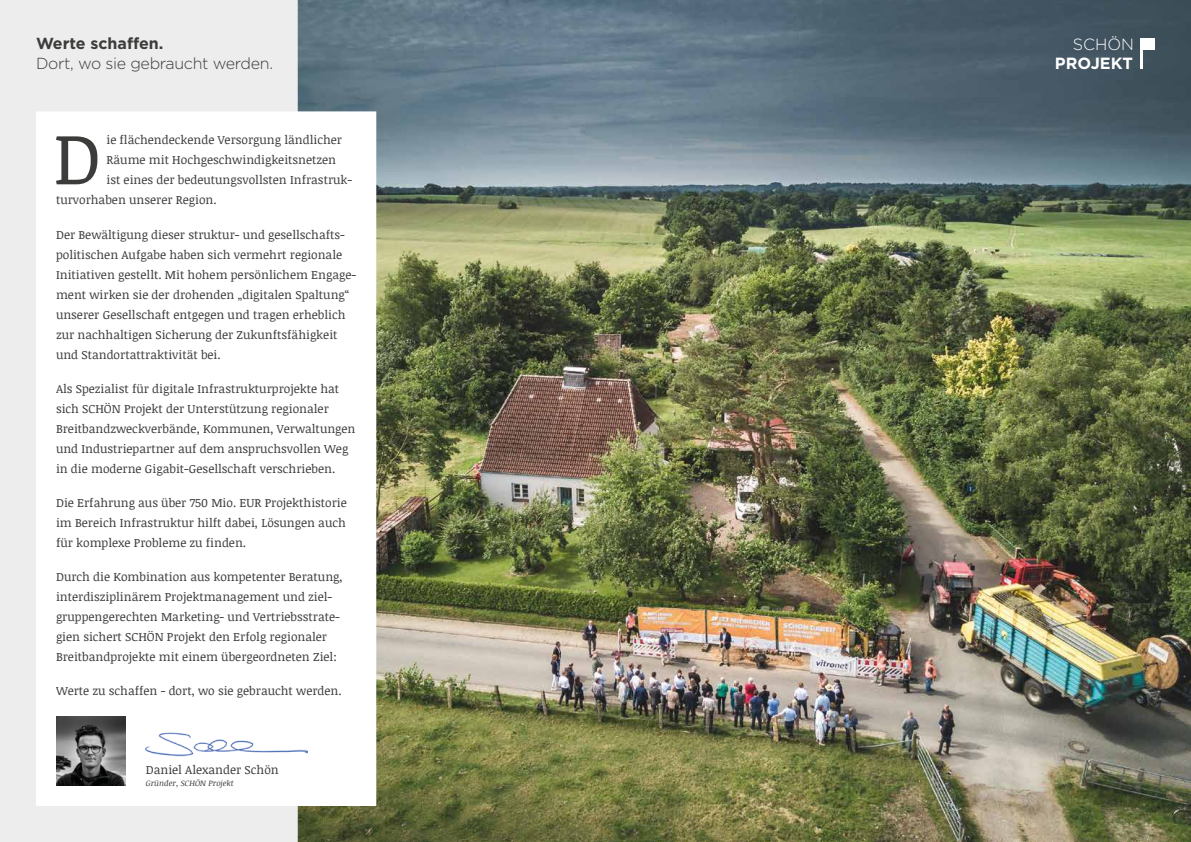
<style>
.page{position:relative;width:1191px;height:842px;background:#fff}
.page>*{position:absolute;margin:0;border:0;box-sizing:border-box;transform-origin:0 0}
.t1{font:72.5px "Noticia Text";color:#3c3c3b}
.t2{font:700 16.2px "Gotham";color:#fff}
.t3{font:300 16.2px "Gotham";color:#fff}
.t4{font:300 16px "Gotham";letter-spacing:-.02em;color:#3c3c3b}
.t5{font:700 16px "Gotham";color:#3c3c3b}
.t6{font:12px/20px "Noticia Text";color:#3c3c3b}
.t7{font:italic 8px "Noticia Text";color:#3c3c3b}
</style>
<div class="page">
<div style="left:0;top:0;width:604px;height:842px;background:#ededed"></div>
<img style="left:298px;top:0;width:893px;height:842px">
<div style="left:36px;top:111px;width:340px;height:695px;background:#fff"></div>
<img style="left:56px;top:716px;width:70px;height:70px">
<img style="left:146px;top:731px;width:162px;height:25px">
<hr style="left:1140px;top:38px;width:2px;height:31px;background:#fff">
<div style="left:1140px;top:38px;width:15px;height:12px;background:#fff"></div>
<h3 class="t5" style="left:36px;top:33px;width:129px">Werte schaffen.</h3>
<h3 class="t4" style="left:36px;top:53px;width:238px">Dort, wo sie gebraucht werden.</h3>
<h1 class="t1" style="left:53px;top:108px;width:50px">D</h1>
<p class="t6" style="left:106px;top:130px;width:237px">ie flächendeckende Versorgung ländlicher</p>
<p class="t6" style="left:106px;top:150px;width:231px">Räume mit Hochgeschwindigkeitsnetzen</p>
<p class="t6" style="left:106px;top:170px;width:247px">ist eines der bedeutungsvollsten Infrastruk-</p>
<p class="t6" style="left:56px;top:190px;width:162px">turvorhaben unserer Region.</p>
<p class="t6" style="left:56px;top:224px;width:302px">Der Bewältigung dieser struktur- und gesellschafts&shy;politischen Aufgabe haben sich vermehrt regionale Initiativen gestellt. Mit hohem persönlichem Engage&shy;ment wirken sie der drohenden „digitalen Spaltung“ unserer Gesellschaft entgegen und tragen erheblich zur nachhaltigen Sicherung der Zukunftsfähigkeit und Standortattraktivität bei.</p>
<p class="t6" style="left:56px;top:378px;width:301px">Als Spezialist für digitale Infrastrukturprojekte hat sich SCHÖN Projekt der Unterstützung regionaler Breitbandzweckverbände, Kommunen, Verwaltungen und Industriepartner auf dem anspruchsvollen Weg in die moderne Gigabit-Gesellschaft verschrieben.</p>
<p class="t6" style="left:56px;top:492px;width:292px;text-align:justify">Die Erfahrung aus über 750 Mio. EUR Projekthistorie im Bereich Infrastruktur hilft dabei, Lösungen auch für komplexe Probleme zu finden.</p>
<p class="t6" style="left:56px;top:566px;width:288px">Durch die Kombination aus kompetenter Beratung, interdisziplinärem Projektmanagement und ziel&shy;gruppengerechten Marketing- und Vertriebsstrate&shy;gien sichert SCHÖN Projekt den Erfolg regionaler Breitbandprojekte mit einem übergeordneten Ziel:</p>
<p class="t6" style="left:56px;top:681px;width:287px">Werte zu schaffen - dort, wo sie gebraucht werden.</p>
<p class="t6" style="left:146px;top:759px;width:134px">Daniel Alexander Schön</p>
<p class="t7" style="left:146px;top:777px;width:90px">Gründer, SCHÖN Projekt</p>
<h2 class="t3" style="left:1072px;top:34px;width:63px">SCHÖN</h2>
<h2 class="t2" style="left:1055px;top:52px;width:79px">PROJEKT</h2>
</div>
